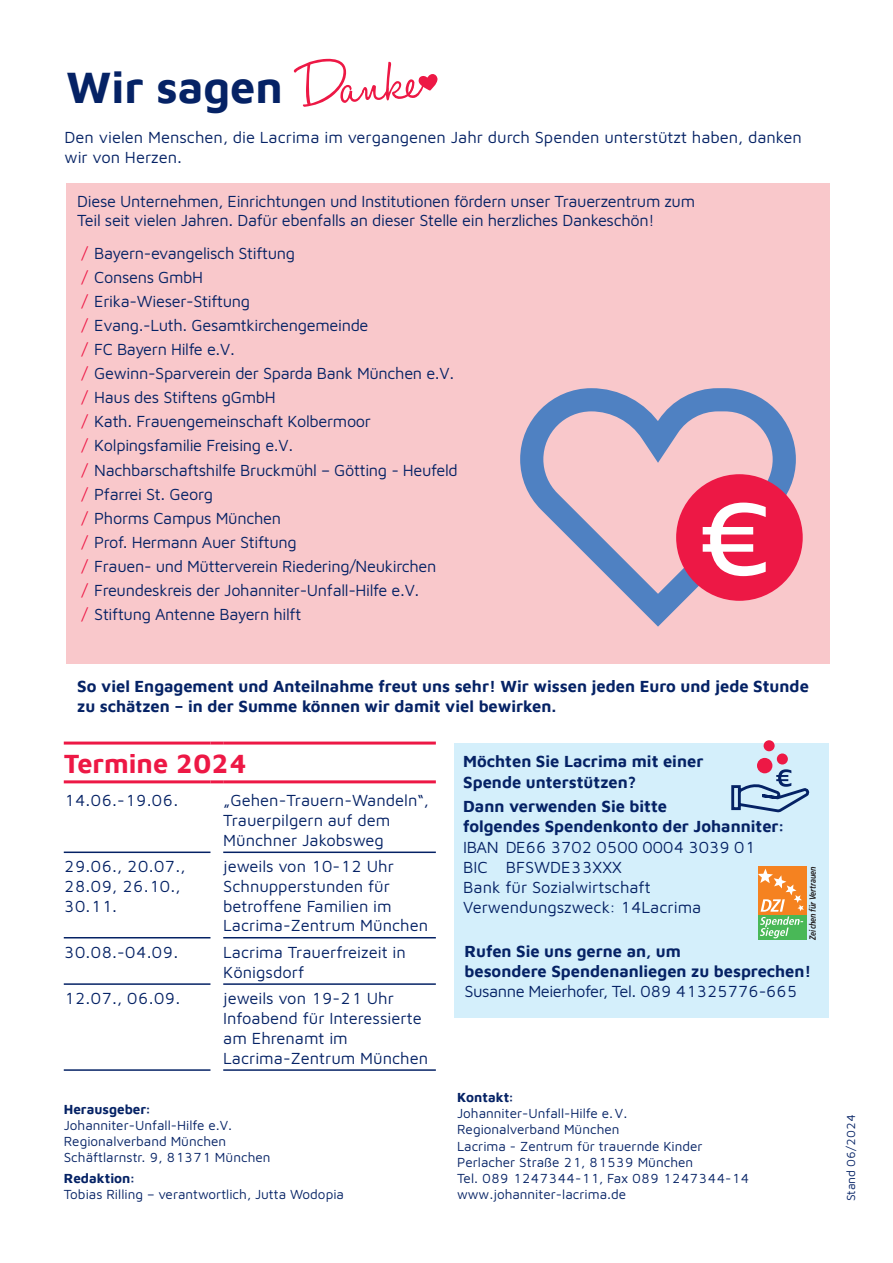
<style>
.page{position:relative;width:893px;height:1263px;background:#fff}
.page>*{position:absolute;margin:0;border:0;box-sizing:border-box;transform-origin:0 0}
.t1{font:72px "Halo Handletter";color:#ed1845}
.t2{font:700 45px "Maven Johanniter";color:#052265}
.t3{font:700 27px "Maven Johanniter";color:#ed1845}
.t4{font:16.5px/19.8px "Maven Johanniter";letter-spacing:-.02em;color:#052265}
.t5{font:16.5px/19.8px "Maven Johanniter";color:#052265}
.t6{font:700 16.5px/19.8px "Maven Johanniter";color:#052265}
.t7{font:13.5px/16.2px "Maven Johanniter";color:#052265}
.t8{font:700 13.5px "Maven Johanniter";color:#052265}
.t9{font:12px "Maven Johanniter";color:#052265}
.t10{font:italic 700 9px "Frutiger";color:#231f20;scale:.8 1}
.s1{color:#ed1845}
.s2{font-weight:700}
</style>
<div class="page">
<div style="left:66px;top:184px;width:763px;height:480px;background:#f9c8cb"></div>
<svg style="left:418px;top:74px;width:20px;height:17px"></svg>
<hr style="left:64px;top:741px;width:146px;height:3px;background:#ed1845">
<svg style="left:210px;top:741px;width:13px;height:3px"></svg>
<hr style="left:223px;top:741px;width:213px;height:3px;background:#ed1845">
<hr style="left:64px;top:780px;width:146px;height:3px;background:#ed1845">
<svg style="left:210px;top:780px;width:13px;height:3px"></svg>
<hr style="left:223px;top:780px;width:213px;height:3px;background:#ed1845">
<hr style="left:64px;top:851px;width:146px;height:2px;background:#052265">
<hr style="left:64px;top:937px;width:146px;height:1px;background:#052265">
<hr style="left:64px;top:983px;width:146px;height:2px;background:#052265">
<hr style="left:64px;top:1069px;width:146px;height:2px;background:#052265">
<hr style="left:223px;top:851px;width:213px;height:2px;background:#052265">
<hr style="left:223px;top:937px;width:213px;height:1px;background:#052265">
<hr style="left:223px;top:983px;width:213px;height:2px;background:#052265">
<hr style="left:223px;top:1069px;width:213px;height:2px;background:#052265">
<div style="left:455px;top:743px;width:374px;height:274px;background:#d4effb"></div>
<div style="left:758px;top:866px;width:48px;height:48px;background:#f58220"></div>
<div style="left:758px;top:915px;width:48px;height:24px;background:#49b857"></div>
<svg style="left:758px;top:869px;width:46px;height:69px"></svg>
<div style="left:757px;top:758px;width:15px;height:15px;background:#ed1845;border-radius:50%"></div>
<div style="left:777px;top:753px;width:11px;height:11px;background:#ed1845;border-radius:50%"></div>
<div style="left:764px;top:740px;width:11px;height:11px;background:#ed1845;border-radius:50%"></div>
<svg style="left:731px;top:769px;width:79px;height:44px"></svg>
<svg style="left:520px;top:388px;width:283px;height:239px"></svg>
<div style="left:676px;top:474px;width:127px;height:127px;background:#ed1845;border-radius:50%"></div>
<svg style="left:703px;top:503px;width:63px;height:73px"></svg>
<p class="t2" style="left:66px;top:56px;width:218px">Wir sagen</p>
<p class="t1" style="left:295px;top:49px;width:124px;rotate:-4deg">Danke</p>
<p class="t5" style="left:65px;top:126px;width:739px">Den vielen Menschen, die Lacrima im vergangenen Jahr durch Spenden unterstützt haben, danken wir von Herzen.</p>
<p class="t4" style="left:77px;top:190px;width:619px">Diese Unternehmen, Einrichtungen und Institutionen fördern unser Trauerzentrum zum<br>Teil seit vielen Jahren. Dafür ebenfalls an dieser Stelle ein herzliches Dankeschön!</p>
<p class="t4" style="left:82px;top:242px;width:215px"><span class="s1">/</span> Bayern-evangelisch Stiftung</p>
<p class="t4" style="left:82px;top:266px;width:123px"><span class="s1">/</span> Consens GmbH</p>
<p class="t4" style="left:82px;top:290px;width:170px"><span class="s1">/</span> Erika-Wieser-Stiftung</p>
<p class="t4" style="left:82px;top:315px;width:289px"><span class="s1">/</span> Evang.-Luth. Gesamtkirchengemeinde</p>
<p class="t4" style="left:82px;top:339px;width:155px"><span class="s1">/</span> FC Bayern Hilfe e.V.</p>
<p class="t4" style="left:82px;top:363px;width:374px"><span class="s1">/</span> Gewinn-Sparverein der Sparda Bank München e.V.</p>
<p class="t4" style="left:82px;top:387px;width:196px"><span class="s1">/</span> Haus des Stiftens gGmbH</p>
<p class="t4" style="left:82px;top:411px;width:291px"><span class="s1">/</span> Kath. Frauengemeinschaft Kolbermoor</p>
<p class="t4" style="left:82px;top:435px;width:213px"><span class="s1">/</span> Kolpingsfamilie Freising e.V.</p>
<p class="t4" style="left:82px;top:459px;width:378px"><span class="s1">/</span> Nachbarschaftshilfe Bruckmühl – Götting - Heufeld</p>
<p class="t4" style="left:82px;top:483px;width:133px"><span class="s1">/</span> Pfarrei St. Georg</p>
<p class="t4" style="left:82px;top:507px;width:201px"><span class="s1">/</span> Phorms Campus München</p>
<p class="t4" style="left:82px;top:531px;width:217px"><span class="s1">/</span> Prof. Hermann Auer Stiftung</p>
<p class="t4" style="left:82px;top:555px;width:356px"><span class="s1">/</span> Frauen- und Mütterverein Riedering/Neukirchen</p>
<p class="t4" style="left:82px;top:579px;width:339px"><span class="s1">/</span> Freundeskreis der Johanniter-Unfall-Hilfe e.V.</p>
<p class="t4" style="left:82px;top:603px;width:221px"><span class="s1">/</span> Stiftung Antenne Bayern hilft</p>
<p class="t6" style="left:77px;top:675px;width:733px">So viel Engagement und Anteilnahme freut uns sehr! Wir wissen jeden Euro und jede Stunde zu schätzen – in der Summe können wir damit viel bewirken.</p>
<p class="t3" style="left:64px;top:745px;width:185px">Termine 2024</p>
<p class="t4" style="left:64px;top:790px;width:116px">14.06.-19.06.</p>
<p class="t5" style="left:223px;top:790px;width:207px">„Gehen-Trauern-Wandeln“,<br>Trauerpilgern auf dem<br>Münchner Jakobsweg</p>
<p class="t5" style="left:64px;top:855px;width:123px">29.06., 20.07.,<br>28.09, 26.10.,<br>30.11.</p>
<p class="t5" style="left:223px;top:855px;width:172px">jeweils von 10-12 Uhr<br>Schnupperstunden für</p>
<p class="t5" style="left:223px;top:895px;width:206px">betroffene Familien im<br>Lacrima-Zentrum München</p>
<p class="t4" style="left:64px;top:941px;width:116px">30.08.-04.09.</p>
<p class="t5" style="left:223px;top:941px;width:184px">Lacrima Trauerfreizeit in<br>Königsdorf</p>
<p class="t4" style="left:64px;top:988px;width:118px">12.07., 06.09.</p>
<p class="t5" style="left:223px;top:988px;width:172px">jeweils von 19-21 Uhr</p>
<p class="t5" style="left:223px;top:1007px;width:200px">Infoabend für Interessierte am Ehrenamt im</p>
<p class="t5" style="left:223px;top:1047px;width:206px">Lacrima-Zentrum München</p>
<p class="t8" style="left:64px;top:1099px;width:88px">Herausgeber:</p>
<p class="t7" style="left:64px;top:1116px;width:170px">Johanniter-Unfall-Hilfe e.V.</p>
<p class="t7" style="left:64px;top:1132px;width:164px">Regionalverband München</p>
<p class="t7" style="left:64px;top:1149px;width:208px">Schäftlarnstr. 9, 81371 München</p>
<p class="t7" style="left:64px;top:1169px;width:282px"><span class="s2">Redaktion:<br></span>Tobias Rilling – verantwortlich, Jutta Wodopia</p>
<p class="t6" style="left:463px;top:750px;width:242px">Möchten Sie Lacrima mit einer</p>
<p class="t6" style="left:463px;top:771px;width:175px">Spende unterstützen?</p>
<p class="t6" style="left:463px;top:795px;width:205px">Dann verwenden Sie bitte</p>
<p class="t6" style="left:463px;top:815px;width:322px">folgendes Spendenkonto der Johanniter:</p>
<p class="t4" style="left:463px;top:836px;width:293px">IBAN DE66 3702 0500 0004 3039 01</p>
<p class="t5" style="left:463px;top:856px;width:160px">BIC BFSWDE33XXX</p>
<p class="t5" style="left:463px;top:876px;width:189px">Bank für Sozialwirtschaft</p>
<p class="t5" style="left:463px;top:897px;width:240px">Verwendungszweck: 14Lacrima</p>
<p class="t10" style="left:807px;top:939px;width:93px;rotate:-90deg">Zeichen für Vertrauen</p>
<p class="t6" style="left:464px;top:940px;width:218px">Rufen Sie uns gerne an, um</p>
<p class="t6" style="left:464px;top:960px;width:348px">besondere Spendenanliegen zu besprechen!</p>
<p class="t4" style="left:464px;top:981px;width:335px">Susanne Meierhofer, Tel. 089 41325776-665</p>
<p class="t8" style="left:457px;top:1088px;width:58px">Kontakt:</p>
<p class="t7" style="left:457px;top:1104px;width:172px">Johanniter-Unfall-Hilfe e.V.</p>
<p class="t7" style="left:457px;top:1121px;width:164px">Regionalverband München</p>
<p class="t7" style="left:457px;top:1137px;width:247px">Lacrima - Zentrum für trauernde Kinder</p>
<p class="t7" style="left:457px;top:1153px;width:238px">Perlacher Straße 21, 81539 München</p>
<p class="t7" style="left:457px;top:1169px;width:294px">Tel. 089 1247344-11, Fax 089 1247344-14</p>
<p class="t7" style="left:457px;top:1185px;width:171px">www.johanniter-lacrima.de</p>
<p class="t9" style="left:843px;top:1201px;width:89px;rotate:-90deg">Stand 06/2024</p>
</div>
